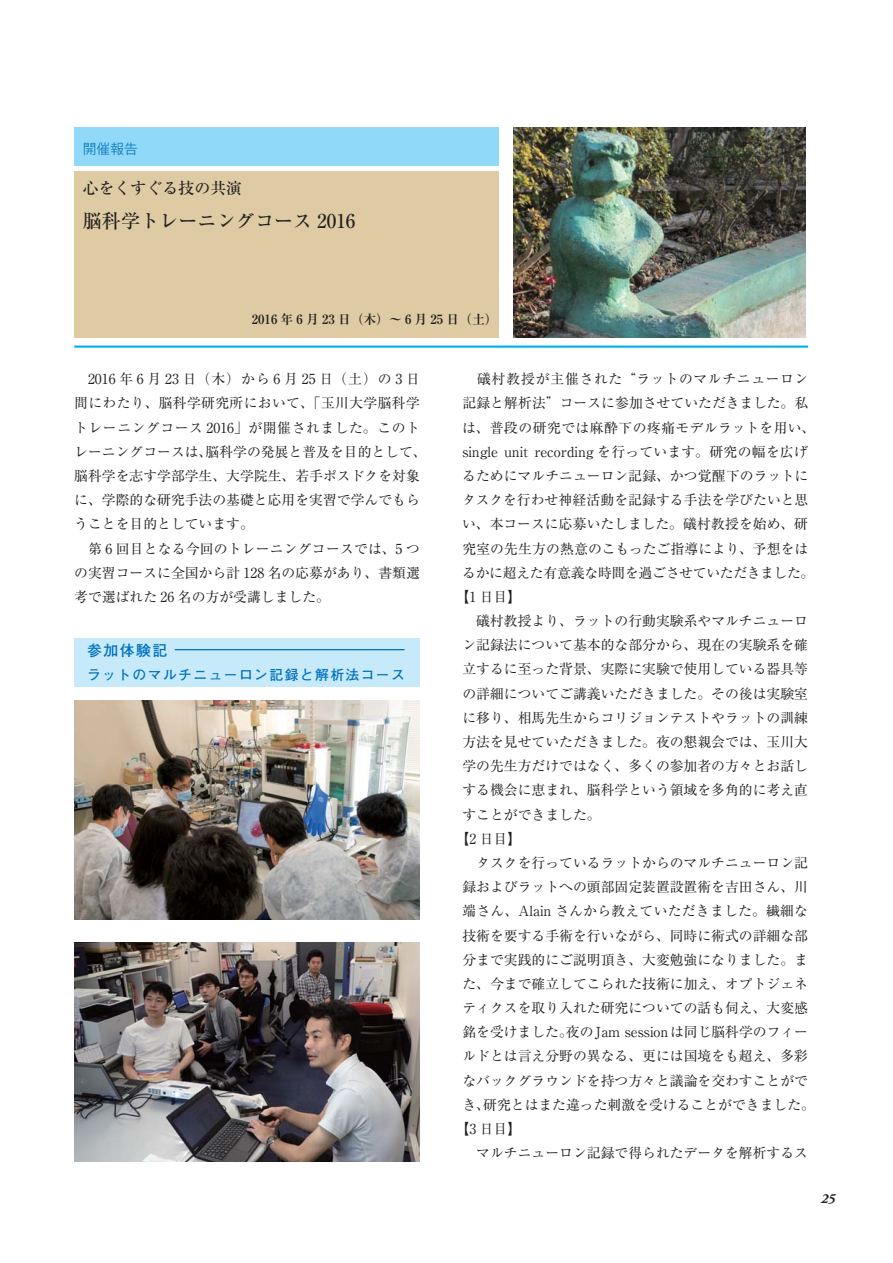
<style>
.page{position:relative;width:893px;height:1263px;background:#fff}
.page>*{position:absolute;margin:0;border:0;box-sizing:border-box;transform-origin:0 0}
.t1{font:19.2px "Ryumin Pro Medium 90 msp RKSJ H";color:#231f20}
.t2{font:15.9px "Ryumin Pro Medium 90 msp RKSJ H";color:#231f20}
.t3{font:14.85px "Futo Go B101 Pro Bold 90 msp RKSJ H";letter-spacing:.1em;color:#0071bc}
.t4{font:13.8px/24.2px "Ryumin Pro Regular 90 msp RKSJ H";color:#231f20}
.t5{font:13.8px "Ryumin Pro Regular 90 msp RKSJ H";letter-spacing:.02em;color:#231f20}
.t6{font:13.8px "Ryumin Pro Regular 90 msp RKSJ H";letter-spacing:-.02em;color:#231f20}
.t7{font:13.8px "Ryumin Pro Regular 90 msp RKSJ H";letter-spacing:.03em;color:#231f20}
.t8{font:13.8px "Ryumin Pro Regular 90 msp RKSJ H";letter-spacing:.045em;color:#231f20}
.t9{font:13.8px "Futo Go B101 Pro Bold 90 msp RKSJ H";letter-spacing:.1em;color:#0071bc}
.t10{font:13.8px "Gothic MB101 Pro Light 90 msp RKSJ H";color:#0071bc}
.t11{font:italic 700 13.8px "Adobe Garamond Pro";color:#231f20}
.t12{font:12.75px "Ryumin Pro Bold 90 msp RKSJ H";color:#231f20}
</style>
<div class="page">
<div style="left:74px;top:638px;width:346px;height:49px;background:#c7eafb"></div>
<hr style="left:175px;top:649px;width:229px;height:1px;background:#0071bc">
<img style="left:74px;top:701px;width:346px;height:219px">
<img style="left:74px;top:942px;width:346px;height:220px">
<img style="left:513px;top:128px;width:292px;height:209px">
<div style="left:74px;top:128px;width:424px;height:38px;background:#91d9f8"></div>
<div style="left:74px;top:171px;width:424px;height:166px;background:#decba3"></div>
<hr style="left:74px;top:346px;width:734px;height:2px;background:#00aeef">
<p class="t10" style="left:83px;top:144px;width:57px">開催報告</p>
<p class="t2" style="left:83px;top:182px;width:161px">心をくすぐる技の共演</p>
<h1 class="t1" style="left:83px;top:213px;width:274px">脳科学トレーニングコース 2016</h1>
<p class="t12" style="left:252px;top:315px;width:247px">2016 年 6 月 23 日（木）～ 6 月 25 日（土）</p>
<p class="t4" style="left:74px;top:369px;width:354px">　2016 年 6 月 23 日（木）から 6 月 25 日（土）の 3 日間にわたり、脳科学研究所において、「玉川大学脳科学トレーニングコース 2016」が開催されました。このトレーニングコースは、脳科学の発展と普及を目的として、脳科学を志す学部学生、大学院生、若手ポスドクを対象に、学際的な研究手法の基礎と応用を実習で学んでもらうことを目的としています。<br>　第 6 回目となる今回のトレーニングコースでは、5 つの実習コースに全国から計 128 名の応募があり、書類選考で選ばれた 26 名の方が受講しました。</p>
<p class="t3" style="left:87px;top:645px;width:82px">参加体験記</p>
<p class="t9" style="left:87px;top:670px;width:319px">ラットのマルチニューロン記録と解析法コース</p>
<p class="t8" style="left:462px;top:374px;width:347px">　礒村教授が主催された“ラットのマルチニューロン</p>
<p class="t4" style="left:462px;top:393px;width:347px">記録と解析法”コースに参加させていただきました。私</p>
<p class="t7" style="left:462px;top:422px;width:354px">は、普段の研究では麻酔下の疼痛モデルラットを用い、</p>
<p class="t4" style="left:462px;top:441px;width:347px">single unit recording を行っています。研究の幅を広げ</p>
<p class="t4" style="left:462px;top:466px;width:347px">るためにマルチニューロン記録、かつ覚醒下のラットに</p>
<p class="t4" style="left:462px;top:490px;width:347px">タスクを行わせ神経活動を記録する手法を学びたいと思</p>
<p class="t4" style="left:462px;top:514px;width:347px">い、本コースに応募いたしました。礒村教授を始め、研</p>
<p class="t4" style="left:462px;top:538px;width:347px">究室の先生方の熱意のこもったご指導により、予想をは</p>
<p class="t6" style="left:462px;top:567px;width:353px">るかに超えた有意義な時間を過ごさせていただきました。</p>
<p class="t4" style="left:455px;top:587px;width:67px">【1 日目】</p>
<p class="t4" style="left:462px;top:611px;width:347px">　礒村教授より、ラットの行動実験系やマルチニューロ</p>
<p class="t4" style="left:462px;top:635px;width:347px">ン記録法について基本的な部分から、現在の実験系を確</p>
<p class="t4" style="left:462px;top:659px;width:347px">立するに至った背景、実際に実験で使用している器具等</p>
<p class="t4" style="left:462px;top:683px;width:347px">の詳細についてご講義いただきました。その後は実験室</p>
<p class="t4" style="left:462px;top:707px;width:347px">に移り、相馬先生からコリジョンテストやラットの訓練</p>
<p class="t4" style="left:462px;top:732px;width:347px">方法を見せていただきました。夜の懇親会では、玉川大</p>
<p class="t4" style="left:462px;top:756px;width:347px">学の先生方だけではなく、多くの参加者の方々とお話し</p>
<p class="t4" style="left:462px;top:780px;width:347px">する機会に恵まれ、脳科学という領域を多角的に考え直</p>
<p class="t4" style="left:462px;top:804px;width:140px">すことができました。</p>
<p class="t4" style="left:455px;top:828px;width:67px">【2 日目】</p>
<p class="t4" style="left:462px;top:853px;width:347px">　タスクを行っているラットからのマルチニューロン記</p>
<p class="t4" style="left:462px;top:877px;width:347px">録およびラットへの頭部固定装置設置術を吉田さん、川</p>
<p class="t5" style="left:462px;top:906px;width:347px">端さん、Alain さんから教えていただきました。繊細な</p>
<p class="t4" style="left:462px;top:925px;width:347px">技術を要する手術を行いながら、同時に術式の詳細な部</p>
<p class="t4" style="left:462px;top:949px;width:347px">分まで実践的にご説明頂き、大変勉強になりました。ま</p>
<p class="t4" style="left:462px;top:973px;width:347px">た、今まで確立してこられた技術に加え、オプトジェネ</p>
<p class="t4" style="left:462px;top:998px;width:347px">ティクスを取り入れた研究についての話も伺え、大変感</p>
<p class="t4" style="left:462px;top:1022px;width:347px">銘を受けました。夜のJam sessionは同じ脳科学のフィー</p>
<p class="t4" style="left:462px;top:1046px;width:347px">ルドとは言え分野の異なる、更には国境をも超え、多彩</p>
<p class="t4" style="left:462px;top:1070px;width:347px">なバックグラウンドを持つ方々と議論を交わすことがで</p>
<p class="t4" style="left:462px;top:1094px;width:354px">き、研究とはまた違った刺激を受けることができました。</p>
<p class="t4" style="left:455px;top:1119px;width:67px">【3 日目】</p>
<p class="t4" style="left:462px;top:1143px;width:347px">　マルチニューロン記録で得られたデータを解析するス</p>
<p class="t11" style="left:821px;top:1193px;width:16px">25</p>
</div>
